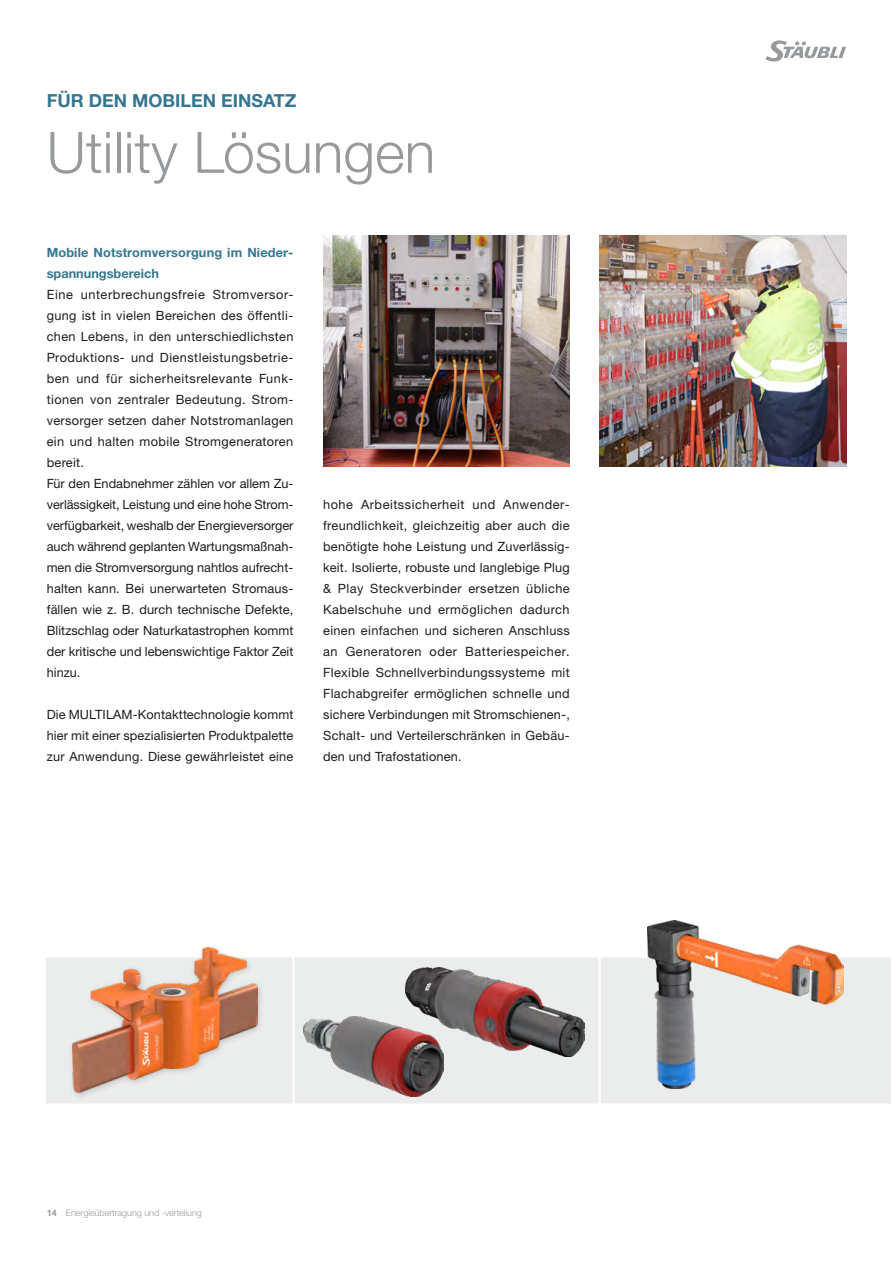
<style>
.page{position:relative;width:893px;height:1263px;background:#fff}
.page>*{position:absolute;margin:0;border:0;box-sizing:border-box;transform-origin:0 0}
.Headline-BIG_Inside_DE{font:300 57px "Helvetica Neue LTW1 G";color:#979a9c}
.Capture_Kicker_Inside_DE{font:700 18px "Helvetica Neue LTW1 G";color:#35768f}
.RunningText_Inside_DE{font:12.75px/21px "Helvetica Neue LTW1 G";letter-spacing:.02em;color:#1d1d1b;text-align:justify}
.SubHeadRunningText_Inside_DE{font:700 12.75px/21px "Helvetica Neue LTW1 G";letter-spacing:.01em;color:#35768f}
.t1{font:300 9px "Helvetica Neue LTW1 G";color:#979a9c}
.s1{font-weight:700}
</style>
<div class="page">
<svg style="left:765px;top:40px;width:81px;height:22px"></svg>
<img style="left:648px;top:921px;width:190px;height:35px">
<svg style="left:46px;top:956px;width:845px;height:147px;background:#e0dcd9"></svg>
<div style="left:68px;top:942px;width:197px;height:159px;background:#1d1d1b;opacity:.2"></div>
<img style="left:72px;top:947px;width:185px;height:146px">
<img style="left:303px;top:1016px;width:141px;height:81px">
<img style="left:406px;top:968px;width:179px;height:89px">
<img style="left:600px;top:236px;width:246px;height:231px">
<img style="left:323px;top:236px;width:247px;height:231px">
<p class="Capture_Kicker_Inside_DE" style="left:47px;top:89px;width:251px">FÜR DEN MOBILEN EINSATZ</p>
<p class="Headline-BIG_Inside_DE" style="left:47px;top:118px;width:390px">Utility Lösungen</p>
<p class="SubHeadRunningText_Inside_DE" style="left:47px;top:242px;width:248px">Mobile Notstromversorgung im Nieder&shy;spannungsbereich</p>
<p class="RunningText_Inside_DE" style="left:47px;top:284px;width:248px">Eine unterbrechungsfreie Stromversor&shy;gung ist in vielen Bereichen des öffentli&shy;chen Lebens, in den unterschiedlichsten Produktions- und Dienstleistungsbetrie&shy;ben und für sicherheitsrelevante Funk&shy;tionen von zentraler Bedeutung. Strom&shy;versorger setzen daher Notstromanlagen ein und halten mobile Stromgeneratoren bereit.</p>
<p class="RunningText_Inside_DE" style="left:47px;top:473px;width:248px">Für den Endabnehmer zählen vor allem Zu&shy;verlässigkeit, Leistung und eine hohe Strom&shy;verfügbarkeit, weshalb der Energieversorger auch während geplanten Wartungsmaßnah&shy;men die Stromversorgung nahtlos aufrecht&shy;halten kann. Bei unerwarteten Stromaus&shy;fällen wie z. B. durch technische Defekte, Blitzschlag oder Naturkatastrophen kommt der kritische und lebenswichtige Faktor Zeit hinzu.</p>
<p class="RunningText_Inside_DE" style="left:47px;top:704px;width:248px">Die MULTILAM-Kontakttechnologie kommt hier mit einer spezialisierten Produktpalette zur Anwendung. Diese gewährleistet eine</p>
<p class="RunningText_Inside_DE" style="left:323px;top:494px;width:248px">hohe Arbeitssicherheit und Anwender&shy;freundlichkeit, gleichzeitig aber auch die benötigte hohe Leistung und Zuverlässig&shy;keit. Isolierte, robuste und langlebige Plug &amp; Play Steckverbinder ersetzen übliche Kabelschuhe und ermöglichen dadurch einen einfachen und sicheren Anschluss an Generatoren oder Batteriespeicher.<br>Flexible Schnellverbindungssysteme mit Flachabgreifer ermöglichen schnelle und sichere Verbindungen mit Stromschienen-, Schalt- und Verteilerschränken in Gebäu&shy;den und Trafostationen.</p>
<p class="t1" style="left:47px;top:1207px;width:157px"><span class="s1">14</span> Energieübertragung und -verteilung</p>
</div>
